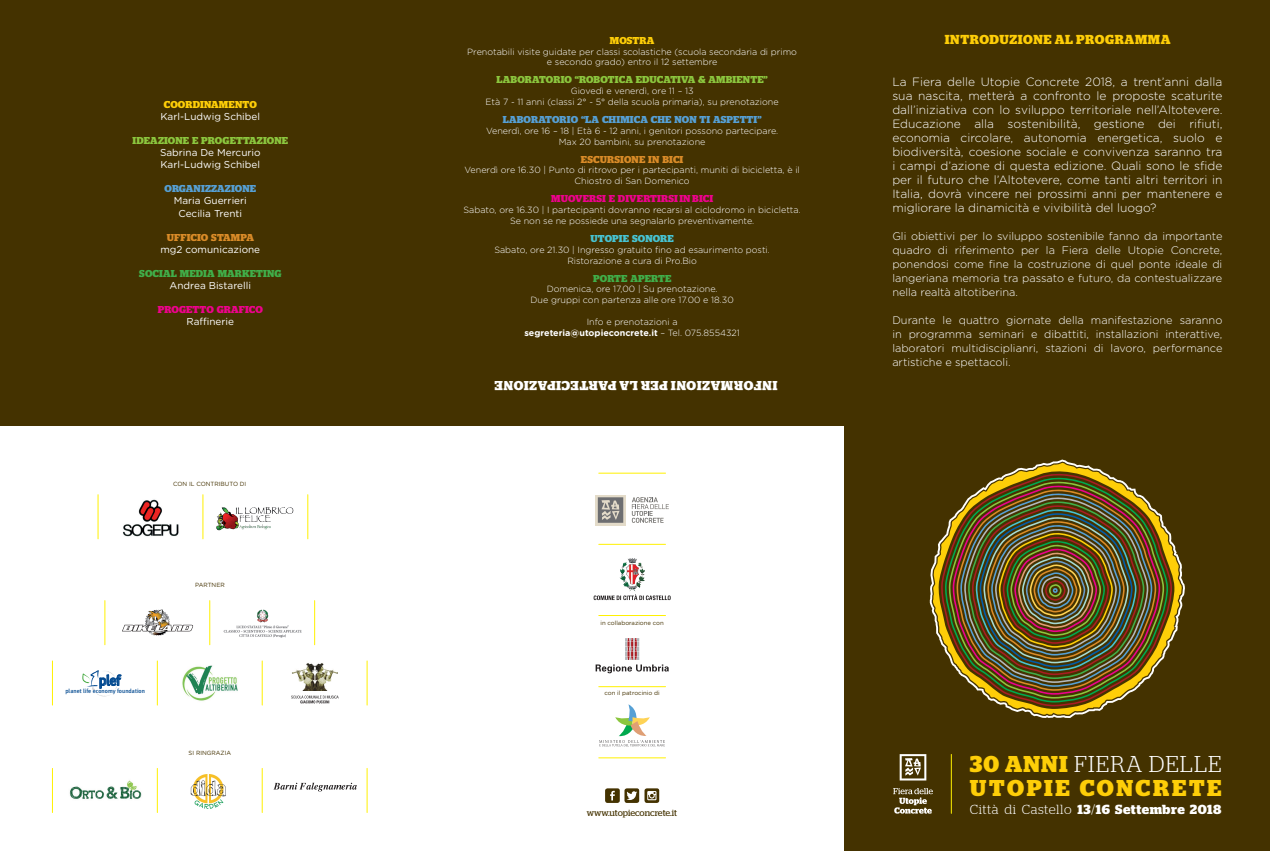
<style>
.page{position:relative;width:1270px;height:851px;background:#fff}
.page>*{position:absolute;margin:0;border:0;box-sizing:border-box;transform-origin:0 0}
.t1{font:700 22.9px/23.4px "Stag";letter-spacing:.115em;color:#fece08}
.t2{font:500 14.3px "Meta Plus";color:#014990}
.t3{font:700 13.2px "Stag";letter-spacing:.04em;color:#fff}
.t4{font:700 13px "Stag";letter-spacing:.05em;color:#fff}
.t5{font:700 13px "Stag";letter-spacing:.05em;color:#fece08}
.t6{font:300 12px/14px "Gotham Rounded";color:#fff;text-align:justify}
.t7{font:300 11px/14px "Gotham Rounded";color:#fff;text-align:justify}
.t8{font:10px/12px "Gotham Rounded";color:#fff}
.t9{font:700 10px "Stag";letter-spacing:.02em;color:#8bc63e}
.t10{font:700 10px "Stag";letter-spacing:.02em;color:#56a0d5}
.t11{font:700 10px "Stag";letter-spacing:.02em;color:#ed028c}
.t12{font:700 10px "Stag";letter-spacing:.02em;color:#40ae49}
.t13{font:700 10px "Stag";letter-spacing:.02em;color:#d98b28}
.t14{font:700 10px "Stag";letter-spacing:.02em;color:#fece08}
.t15{font:700 10px "Stag";letter-spacing:.01em;color:#47c3d2}
.t16{font:300 9px/10.8px "Gotham Rounded";color:#fff;text-align:center}
.t17{font:9px "Stag";letter-spacing:-.005em;color:#443200}
.t18{font:6px "Gotham Rounded";color:#443200}
.t19{font:500 6px "Meta Plus";letter-spacing:.005em;color:#014990}
.s1{font-weight:700}
.s2{font-weight:300;color:#fff}
.s3{font-weight:300}
</style>
<div class="page">
<div style="left:845px;top:0;width:425px;height:850px;background:#443200"></div>
<svg style="left:930px;top:459px;width:255px;height:259px"></svg>
<svg style="left:933px;top:463px;width:249px;height:251px"></svg>
<svg style="left:941px;top:469px;width:231px;height:237px"></svg>
<svg style="left:945px;top:473px;width:223px;height:229px"></svg>
<svg style="left:948px;top:477px;width:216px;height:221px"></svg>
<svg style="left:952px;top:481px;width:208px;height:213px"></svg>
<svg style="left:956px;top:485px;width:200px;height:205px"></svg>
<svg style="left:893px;top:788px;width:40px;height:25px"></svg>
<svg style="left:900px;top:754px;width:26px;height:26px"></svg>
<hr style="left:951px;top:754px;width:1px;height:59px;background:#fff101">
<hr style="left:599px;top:473px;width:67px;height:1px;background:#fff101">
<svg style="left:596px;top:638px;width:73px;height:35px"></svg>
<svg style="left:599px;top:746px;width:66px;height:1px"></svg>
<svg style="left:599px;top:704px;width:66px;height:42px"></svg>
<hr style="left:599px;top:757px;width:67px;height:1px;background:#fff101">
<hr style="left:599px;top:544px;width:67px;height:1px;background:#fff101">
<hr style="left:203px;top:494px;width:1px;height:44px;background:#fff101">
<hr style="left:308px;top:494px;width:1px;height:44px;background:#fff101">
<hr style="left:98px;top:494px;width:1px;height:44px;background:#fff101">
<hr style="left:599px;top:615px;width:67px;height:1px;background:#fff101">
<hr style="left:599px;top:686px;width:67px;height:1px;background:#fff101">
<svg style="left:628px;top:558px;width:9px;height:5px"></svg>
<svg style="left:594px;top:594px;width:77px;height:6px"></svg>
<svg style="left:595px;top:495px;width:74px;height:30px"></svg>
<svg style="left:605px;top:788px;width:54px;height:14px"></svg>
<div style="left:419px;top:0;width:426px;height:425px;background:#443200"></div>
<div style="left:0;top:0;width:420px;height:425px;background:#443200"></div>
<hr style="left:210px;top:600px;width:1px;height:44px;background:#fff101">
<hr style="left:314px;top:600px;width:1px;height:44px;background:#fff101">
<hr style="left:105px;top:600px;width:1px;height:44px;background:#fff101">
<svg style="left:122px;top:609px;width:71px;height:27px"></svg>
<img style="left:223px;top:609px;width:79px;height:29px">
<svg style="left:82px;top:670px;width:40px;height:26px"></svg>
<img style="left:292px;top:663px;width:46px;height:27px">
<svg style="left:291px;top:695px;width:48px;height:8px"></svg>
<img style="left:123px;top:499px;width:56px;height:37px">
<img style="left:216px;top:507px;width:78px;height:24px">
<svg style="left:273px;top:782px;width:84px;height:9px"></svg>
<hr style="left:157px;top:768px;width:1px;height:44px;background:#fff101">
<hr style="left:262px;top:768px;width:1px;height:44px;background:#fff101">
<hr style="left:367px;top:768px;width:1px;height:44px;background:#fff101">
<hr style="left:52px;top:768px;width:1px;height:44px;background:#fff101">
<img style="left:191px;top:774px;width:35px;height:34px">
<img style="left:69px;top:780px;width:73px;height:19px">
<hr style="left:157px;top:660px;width:1px;height:45px;background:#fff101">
<hr style="left:262px;top:660px;width:1px;height:45px;background:#fff101">
<hr style="left:367px;top:660px;width:1px;height:45px;background:#fff101">
<hr style="left:52px;top:660px;width:1px;height:45px;background:#fff101">
<img style="left:182px;top:665px;width:56px;height:36px">
<p class="t14" style="left:164px;top:99px;width:94px">COORDINAMENTO</p>
<p class="t8" style="left:161px;top:110px;width:101px">Karl-Ludwig Schibel</p>
<p class="t9" style="left:133px;top:135px;width:157px">IDEAZIONE E PROGETTAZIONE</p>
<p class="t8" style="left:160px;top:146px;width:102px">Sabrina De Mercurio<br>Karl-Ludwig Schibel</p>
<p class="t10" style="left:164px;top:183px;width:93px">ORGANIZZAZIONE</p>
<p class="t8" style="left:174px;top:194px;width:75px;text-align:center">Maria Guerrieri<br>Cecilia Trenti</p>
<p class="t13" style="left:167px;top:231px;width:89px">UFFICIO STAMPA</p>
<p class="t8" style="left:160px;top:242px;width:101px">mg2 comunicazione</p>
<p class="t12" style="left:139px;top:267px;width:144px">SOCIAL MEDIA MARKETING</p>
<p class="t8" style="left:170px;top:278px;width:83px">Andrea Bistarelli</p>
<p class="t11" style="left:158px;top:303px;width:107px">PROGETTO GRAFICO</p>
<p class="t8" style="left:186px;top:314px;width:49px">Raffinerie</p>
<p class="t18" style="left:173px;top:479px;width:75px">CON IL CONTRIBUTO DI</p>
<h2 class="t2" style="left:99px;top:672px;width:23px">plef</h2>
<p class="t19" style="left:65px;top:687px;width:81px">planet life economy foundation</p>
<p class="t18" style="left:195px;top:580px;width:31px">PARTNER</p>
<p class="t18" style="left:189px;top:748px;width:44px">SI RINGRAZIA</p>
<p class="t14" style="left:610px;top:34px;width:18px">MOSTRA</p>
<p class="t16" style="left:467px;top:46px;width:331px">Prenotabili visite guidate per classi scolastiche (scuola secondaria di primo e secondo grado) entro il 12 settembre</p>
<p class="t9" style="left:497px;top:74px;width:29px">LABORATORIO</p>
<p class="t9" style="left:575px;top:74px;width:34px">“ROBOTICA</p>
<p class="t9" style="left:636px;top:74px;width:14px">EDUCATI</p>
<p class="t9" style="left:681px;top:74px;width:59px">VA &amp; AMBIENTE</p>
<p class="t9" style="left:764px;top:74px;width:6px">”</p>
<p class="t16" style="left:486px;top:85px;width:295px">Giovedì e venerdì, ore 11 – 13<br>Età 7 - 11 anni (classi 2° - 5° della scuola primaria), su prenotazione</p>
<p class="t10" style="left:503px;top:114px;width:29px">LABORATORIO</p>
<p class="t10" style="left:581px;top:114px;width:43px">“LA CHIMICA</p>
<p class="t10" style="left:651px;top:114px;width:32px">CHE NON</p>
<p class="t10" style="left:700px;top:114px;width:21px">TI ASPETTI</p>
<p class="t10" style="left:757px;top:114px;width:6px">”</p>
<p class="t16" style="left:486px;top:125px;width:294px">Venerdì, ore 16 – 18 | Età 6 - 12 anni, i genitori possono partecipare.<br>Max 20 bambini, su prenotazione</p>
<p class="t13" style="left:581px;top:153px;width:14px">ESCURSIONE</p>
<p class="t13" style="left:648px;top:153px;width:27px">IN BICI</p>
<p class="t16" style="left:464px;top:164px;width:337px">Venerdì ore 16.30 | Punto di ritrovo per i partecipanti, muniti di bicicletta, è il<br>Chiostro di San Domenico</p>
<p class="t11" style="left:551px;top:193px;width:39px">MUOVERSI</p>
<p class="t11" style="left:609px;top:193px;width:35px">E DIVERTIRSI</p>
<p class="t11" style="left:679px;top:193px;width:26px">IN BICI</p>
<p class="t16" style="left:464px;top:204px;width:339px">Sabato, ore 16.30 | I partecipanti dovranno recarsi al ciclodromo in bicicletta.<br>Se non se ne possiede una segnalarlo preventivamente.</p>
<p class="t15" style="left:590px;top:232px;width:85px">UTOPIE SONORE</p>
<p class="t16" style="left:494px;top:244px;width:277px">Sabato, ore 21.30 | Ingresso gratuito fino ad esaurimento posti.<br>Ristorazione a cura di Pro.Bio</p>
<p class="t12" style="left:593px;top:272px;width:80px">PORTE APERTE</p>
<p class="t16" style="left:531px;top:283px;width:205px">Domenica, ore 17,00 | Su prenotazione.<br>Due gruppi con partenza alle ore 17.00 e 18.30</p>
<p class="t16" style="left:524px;top:316px;width:217px">Info e prenotazioni a <span class="s1">segreteria@utopieconcrete.it</span> – Tel. 075.8554321</p>
<h3 class="t4" style="left:777px;top:393px;width:284px;rotate:-180deg">INFORMAZIONI PER LA PARTECIPAZIONE</h3>
<p class="t18" style="left:600px;top:618px;width:65px">in collaborazione con</p>
<p class="t18" style="left:605px;top:688px;width:57px">con il patrocinio di</p>
<p class="t17" style="left:587px;top:807px;width:92px">www.utopieconcrete.it</p>
<h3 class="t5" style="left:945px;top:32px;width:227px">INTRODUZIONE AL PROGRAMMA</h3>
<p class="t6" style="left:892px;top:74px;width:332px">La Fiera delle Utopie Concrete 2018, a trent’anni dalla sua nascita, metterà a confronto le proposte scaturite dall’iniziativa con lo sviluppo territoriale nell’Altotevere.<br>Educazione alla sostenibilità, gestione dei rifiuti, economia circolare, autonomia energetica, suolo e biodiversità, coesione sociale e convivenza saranno tra i campi d’azione di questa edizione. Quali sono le sfide per il futuro che l’Altotevere, come tanti altri territori in Italia, dovrà vincere nei prossimi anni per mantenere e migliorare la dinamicità e vivibilità del luogo?</p>
<p class="t7" style="left:892px;top:229px;width:332px">Gli obiettivi per lo sviluppo sostenibile fanno da importante quadro di riferimento per la Fiera delle Utopie Concrete, ponendosi come fine la costruzione di quel ponte ideale di langeriana memoria tra passato e futuro, da contestualizzare nella realtà altotiberina.</p>
<p class="t7" style="left:892px;top:313px;width:332px">Durante le quattro giornate della manifestazione saranno in programma seminari e dibattiti, installazioni interattive, laboratori multidisciplianri, stazioni di lavoro, performance artistiche e spettacoli.</p>
<h1 class="t1" style="left:970px;top:752px;width:253px">30 ANNI <span class="s2">FIERA DELLE<br></span>UTOPIE CONCRETE</h1>
<h3 class="t3" style="left:970px;top:801px;width:253px"><span class="s3">Città di Castello</span> 13<span class="s3">/</span>16 SETTEMBRE 2018</h3>
</div>
